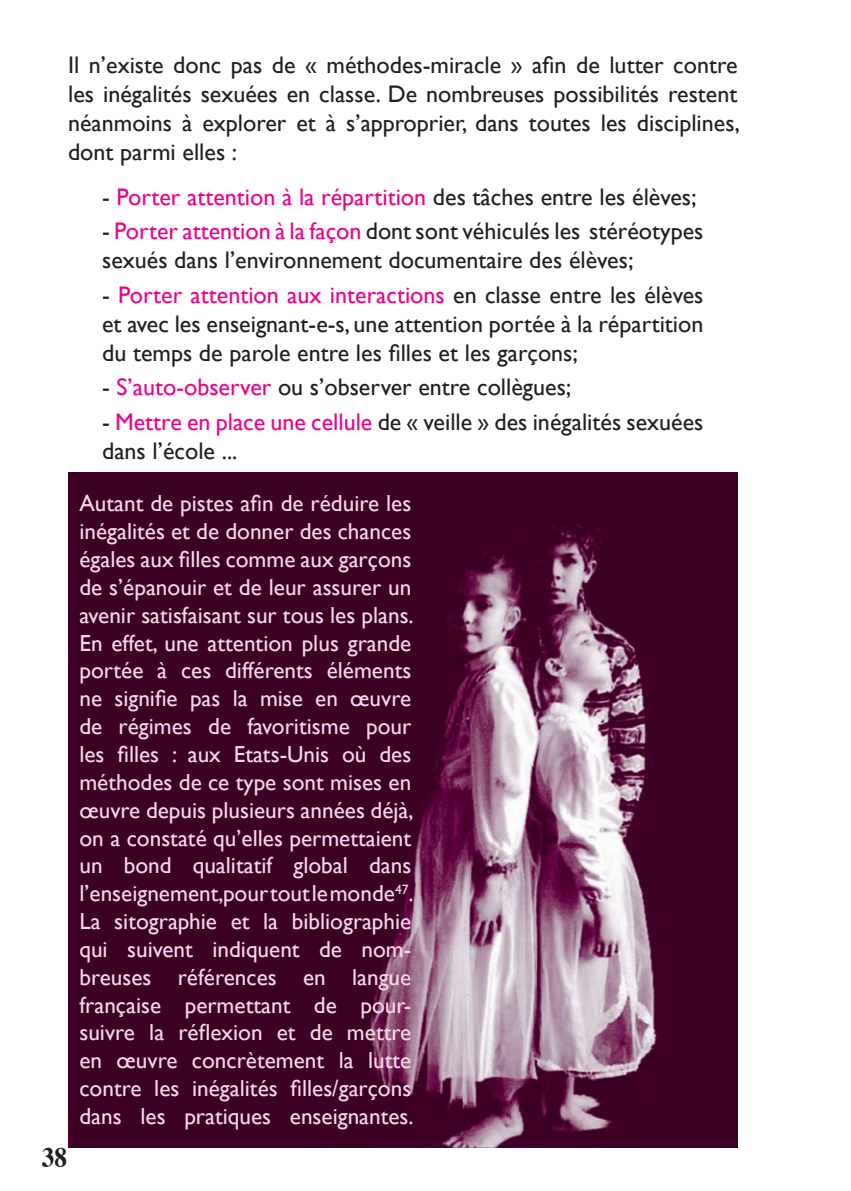
<style>
.page{position:relative;width:851px;height:1191px;background:#fff}
.page>*{position:absolute;margin:0;border:0;box-sizing:border-box;transform-origin:0 0}
.t1{font:700 28px "Times";color:#231f20;scale:.9 1}
.t2{font:24px/28.8px "Gill Sans";color:#231f20;text-align:justify}
.t3{font:24px "Gill Sans";color:#ed028c}
.t4{font:23.2px/27.8px "Gill Sans";color:#f8d9e7;text-align:justify}
.s1{color:#231f20}
.s2{color:#ed028c}
</style>
<div class="page">
<img style="left:68px;top:472px;width:669px;height:675px">
<p class="t2" style="left:68px;top:51px;width:673px">Il n’existe donc pas de « méthodes-miracle » afin de lutter contre les inégalités sexuées en classe. De nombreuses possibilités restent néanmoins à explorer et à s’approprier, dans toutes les disciplines, dont parmi elles :</p>
<p class="t3" style="left:102px;top:182px;width:596px"><span class="s1">-</span> Porter attention à la répartition <span class="s1">des tâches entre les élèves;</span></p>
<p class="t2" style="left:102px;top:217px;width:602px">- <span class="s2">Porter attention à la façon</span> dont sont véhiculés les stéréotypes sexués dans l’environnement documentaire des élèves;</p>
<p class="t2" style="left:102px;top:280px;width:602px">- <span class="s2">Porter attention aux interactions</span> en classe entre les élèves et avec les enseignant-e-s, une attention portée à la répartition du temps de parole entre les filles et les garçons;</p>
<p class="t2" style="left:102px;top:373px;width:471px">- <span class="s2">S’auto-observer</span> ou s’observer entre collègues;</p>
<p class="t2" style="left:102px;top:407px;width:602px">- <span class="s2">Mettre en place une cellule</span> de « veille » des inégalités sexuées dans l’école ...</p>
<p class="t4" style="left:79px;top:489px;width:336px">Autant de pistes afin de réduire les inégalités et de donner des chances égales aux filles comme aux garçons de s’épanouir et de leur assurer un avenir satisfaisant sur tous les plans.<br>En effet, une attention plus grande portée à ces différents éléments ne signifie pas la mise en œuvre de régimes de favoritisme pour les filles : aux Etats-Unis où des méthodes de ce type sont mises en œuvre depuis plusieurs années déjà, on a constaté qu’elles permettaient un bond qualitatif global dans l’enseignement,pour tout le monde<sup>47</sup>.<br>La sitographie et la bibliographie qui suivent indiquent de nom&shy;breuses références en langue française permettant de pour&shy;suivre la réflexion et de mettre en œuvre concrètement la lutte contre les inégalités filles/garçons dans les pratiques enseignantes.</p>
<p class="t1" style="left:42px;top:1130px;width:30px">38</p>
</div>
